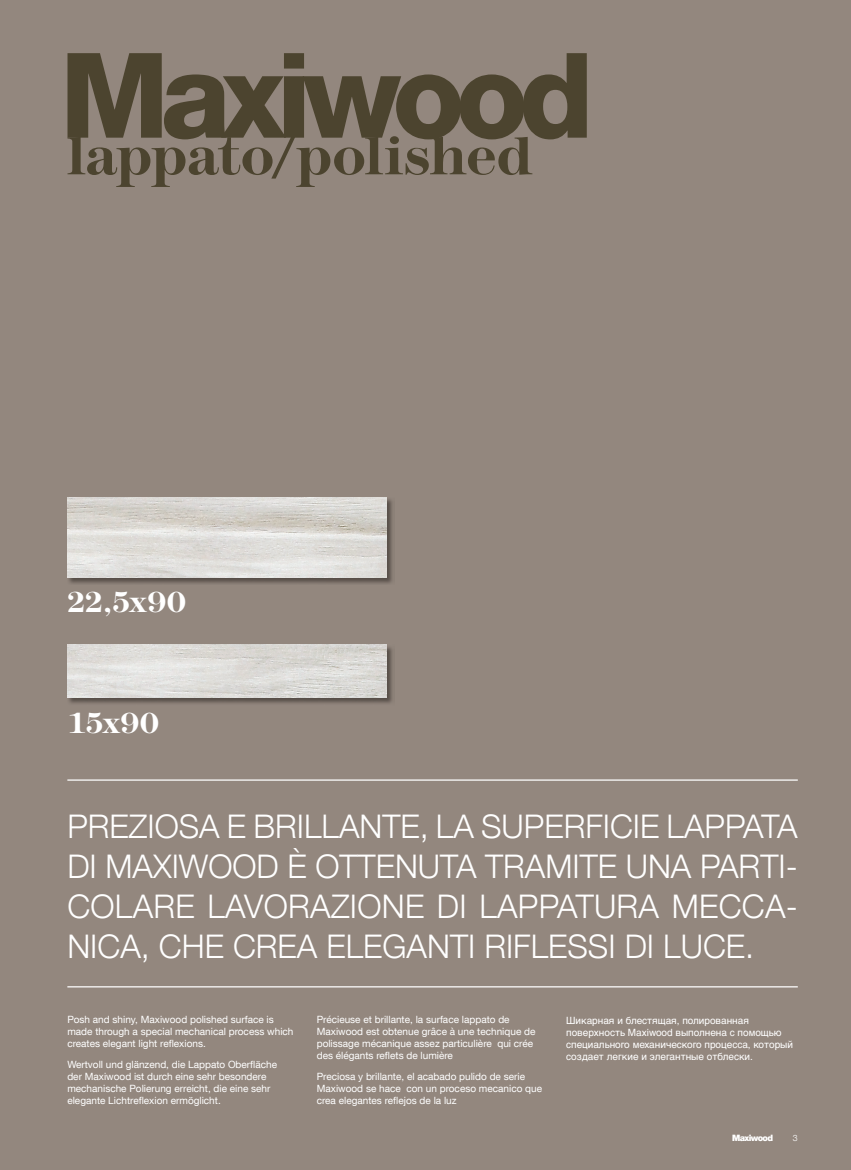
<style>
.page{position:relative;width:851px;height:1170px;background:#fff}
.page>*{position:absolute;margin:0;border:0;box-sizing:border-box;transform-origin:0 0}
.t1{font:800 118.25px "Helvetica Neue LT Com";letter-spacing:-.075em;color:#4c442f}
.t2{font:700 55px "Modern Two Sxtn ITC Std";letter-spacing:-.01em;color:#4c442f}
.t3{font:300 32.5px/40px "Helvetica Neue LT Com";color:#fff;text-align:justify}
.t4{font:700 30px "Modern Two Sxtn ITC Std";letter-spacing:.005em;color:#fff}
.t5{font:10px/12px "Helvetica Neue LT Com";color:#fff}
.t6{font:10px/12px "Helvetica Cyr Upright";color:#fff}
.t7{font:900 8.75px "Helvetica Neue LT Com";letter-spacing:-.075em;color:#fff}
.t8{font:300 8.75px "Helvetica Neue LT Com";color:#fff}
</style>
<div class="page">
<div style="left:0;top:0;width:850px;height:1169px;background:#93877e"></div>
<hr style="left:67px;top:779px;width:730px;height:1px;background:#fff">
<hr style="left:67px;top:986px;width:730px;height:1px;background:#fff">
<img style="left:67px;top:497px;width:326px;height:87px">
<img style="left:67px;top:497px;width:319px;height:80px">
<img style="left:67px;top:644px;width:326px;height:60px">
<img style="left:67px;top:644px;width:319px;height:53px">
<h1 class="t1" style="left:60px;top:25px;width:535px">Maxiwood</h1>
<h2 class="t2" style="left:67px;top:125px;width:467px">lappato/polished</h2>
<h3 class="t4" style="left:67px;top:584px;width:120px">22,5x90</h3>
<h3 class="t4" style="left:67px;top:705px;width:93px">15x90</h3>
<h3 class="t3" style="left:67px;top:805px;width:731px">PREZIOSA E BRILLANTE, LA SUPERFICIE LAPPATA DI MAXIWOOD È OTTENUTA TRAMITE UNA PARTI-COLARE LAVORAZIONE DI LAPPATURA MECCA-NICA, CHE CREA ELEGANTI RIFLESSI DI LUCE.</h3>
<p class="t5" style="left:67px;top:1013px;width:227px">Posh and shiny, Maxiwood polished surface is made through a special mechanical process which creates elegant light reflexions.</p>
<p class="t5" style="left:67px;top:1057px;width:211px">Wertvoll und glänzend, die Lappato Oberfläche der Maxiwood ist durch eine sehr besondere mechanische Polierung erreicht, die eine sehr elegante Lichtreflexion ermöglicht.</p>
<p class="t5" style="left:317px;top:1013px;width:220px">Précieuse et brillante, la surface lappato de Maxiwood est obtenue grâce à une technique de polissage mécanique assez particulière qui crée des élégants reflets de lumière</p>
<p class="t5" style="left:317px;top:1069px;width:227px">Preciosa y brillante, el acabado pulido de serie<br>Maxiwood se hace con un proceso mecanico que crea elegantes reflejos de la luz</p>
<p class="t6" style="left:566px;top:1014px;width:228px">Шикарная и блестящая, полированная поверхность Maxiwood выполнена с помощью специального механического процесса, который создает легкие и элегантные отблески.</p>
<p class="t7" style="left:732px;top:1132px;width:42px">Maxiwood</p>
<p class="t8" style="left:792px;top:1132px;width:6px">3</p>
</div>
